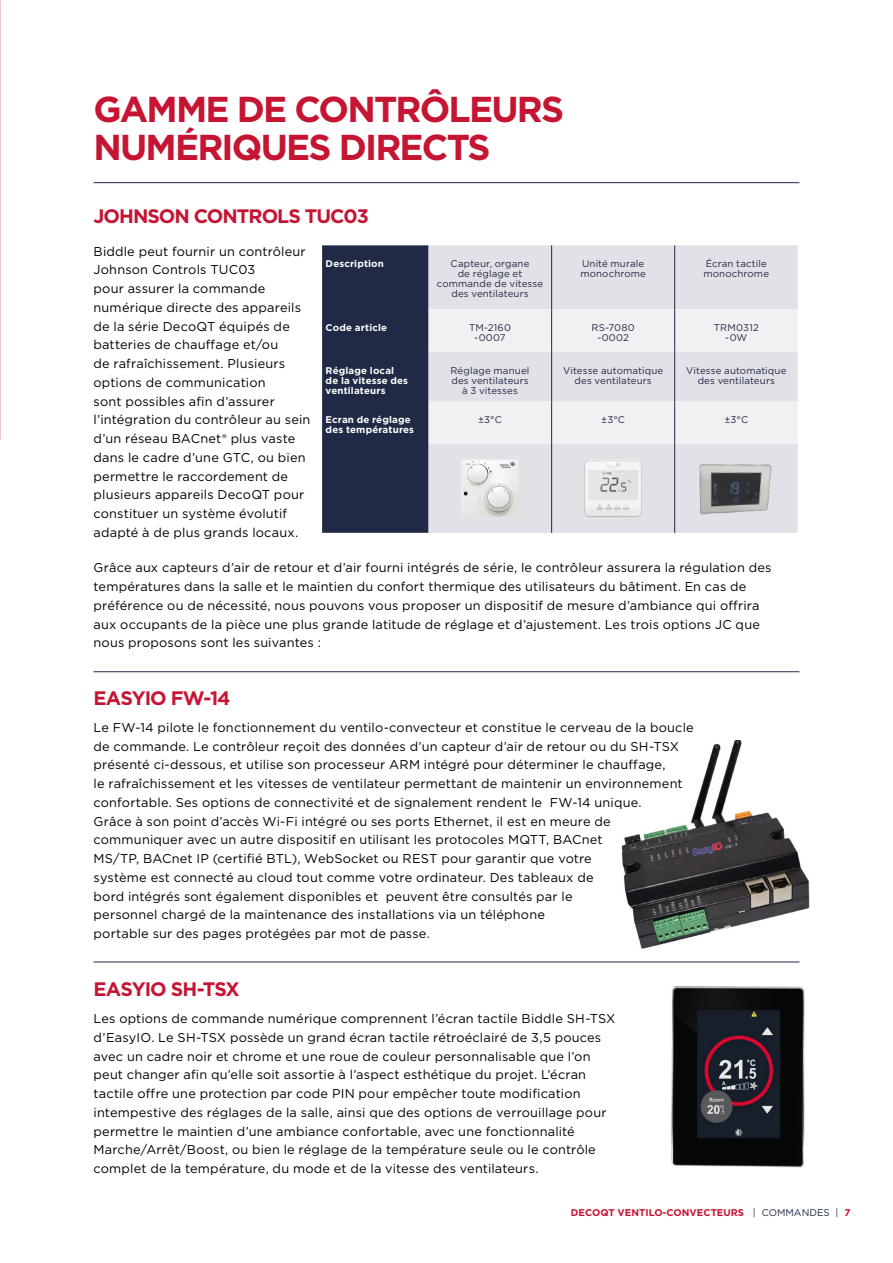
<style>
.page{position:relative;width:893px;height:1263px;background:#fff}
.page>*{position:absolute;margin:0;border:0;box-sizing:border-box;transform-origin:0 0}
.t1{font:700 36px/37.5px "Gotham";letter-spacing:-.05em;color:#c51532}
.t2{font:700 19.5px "Gotham";letter-spacing:-.05em;color:#c51532}
.t3{font:12.75px/18.8px "Gotham";letter-spacing:.015em;color:#000}
.t4{font:9.75px/10.1px "Gotham";letter-spacing:.015em;color:#202945;text-align:center}
.t5{font:700 9.75px/10.1px "Gotham";letter-spacing:.015em;color:#fff}
.t6{font:700 9.75px "Gotham";color:#c51532}
.s1{font-weight:400;color:#202945}
</style>
<div class="page">
<img style="left:671px;top:986px;width:134px;height:182px">
<img style="left:621px;top:740px;width:189px;height:209px">
<hr style="left:94px;top:961px;width:705px;height:1px;background:#202945">
<div style="left:322px;top:245px;width:107px;height:288px;background:#202945"></div>
<div style="left:429px;top:245px;width:369px;height:288px;background:#e2e1e7"></div>
<svg style="left:429px;top:309px;width:369px;height:135px;fill:#f1f0f3"></svg>
<hr style="left:551px;top:245px;width:1px;height:64px;background:#202945">
<hr style="left:674px;top:245px;width:1px;height:64px;background:#202945">
<hr style="left:551px;top:309px;width:1px;height:43px;background:#202945">
<hr style="left:674px;top:309px;width:1px;height:43px;background:#202945">
<hr style="left:551px;top:352px;width:1px;height:49px;background:#202945">
<hr style="left:674px;top:352px;width:1px;height:49px;background:#202945">
<hr style="left:551px;top:401px;width:1px;height:43px;background:#202945">
<hr style="left:674px;top:401px;width:1px;height:43px;background:#202945">
<hr style="left:551px;top:444px;width:1px;height:89px;background:#202945">
<hr style="left:674px;top:444px;width:1px;height:89px;background:#202945">
<img style="left:461px;top:460px;width:58px;height:57px">
<img style="left:584px;top:460px;width:58px;height:57px">
<img style="left:696px;top:460px;width:80px;height:57px">
<hr style="left:94px;top:671px;width:705px;height:1px;background:#202945">
<hr style="left:94px;top:182px;width:705px;height:1px;background:#202945">
<h1 class="t1" style="left:94px;top:91px;width:472px">GAMME DE CONTRÔLEURS<br>NUMÉRIQUES DIRECTS</h1>
<h2 class="t2" style="left:94px;top:203px;width:277px">JOHNSON CONTROLS TUC03</h2>
<p class="t3" style="left:94px;top:241px;width:218px">Biddle peut fournir un contrôleur<br>Johnson Controls TUC03<br>pour assurer la commande numérique directe des appareils de la série DecoQT équipés de batteries de chauffage et/ou<br>de rafraîchissement. Plusieurs options de communication<br>sont possibles afin d’assurer l’intégration du contrôleur au sein d’un réseau BACnet® plus vaste dans le cadre d’une GTC, ou bien permettre le raccordement de plusieurs appareils DecoQT pour constituer un système évolutif adapté à de plus grands locaux.</p>
<p class="t3" style="left:94px;top:558px;width:679px">Grâce aux capteurs d’air de retour et d’air fourni intégrés de série, le contrôleur assurera la régulation des températures dans la salle et le maintien du confort thermique des utilisateurs du bâtiment. En cas de préférence ou de nécessité, nous pouvons vous proposer un dispositif de mesure d’ambiance qui offrira aux occupants de la pièce une plus grande latitude de réglage et d’ajustement. Les trois options JC que nous proposons sont les suivantes :</p>
<p class="t5" style="left:326px;top:259px;width:60px">Description</p>
<p class="t4" style="left:437px;top:259px;width:108px">Capteur, organe<br>de réglage et commande de vitesse des ventilateurs</p>
<p class="t4" style="left:580px;top:259px;width:67px;text-align:left">Unité murale monochrome</p>
<p class="t4" style="left:703px;top:259px;width:67px;text-align:left">Écran tactile monochrome</p>
<p class="t5" style="left:326px;top:323px;width:63px">Code article</p>
<p class="t4" style="left:469px;top:322px;width:44px">TM-2160 -0007</p>
<p class="t4" style="left:591px;top:322px;width:45px">RS-7080 -0002</p>
<p class="t4" style="left:714px;top:322px;width:47px">TRM0312 -0W</p>
<p class="t5" style="left:326px;top:365px;width:84px">Réglage local de la vitesse des ventilateurs</p>
<p class="t4" style="left:451px;top:365px;width:80px">Réglage manuel des ventilateurs à 3 vitesses</p>
<p class="t4" style="left:563px;top:365px;width:102px">Vitesse automatique des ventilateurs</p>
<p class="t4" style="left:686px;top:365px;width:102px">Vitesse automatique des ventilateurs</p>
<p class="t5" style="left:326px;top:415px;width:90px">Ecran de réglage des températures</p>
<p class="t4" style="left:478px;top:415px;width:25px">±3°C</p>
<p class="t4" style="left:601px;top:415px;width:25px">±3°C</p>
<p class="t4" style="left:724px;top:415px;width:25px">±3°C</p>
<h2 class="t2" style="left:94px;top:685px;width:139px">EASYIO FW-14</h2>
<p class="t3" style="left:94px;top:718px;width:602px">Le FW-14 pilote le fonctionnement du ventilo-convecteur et constitue le cerveau de la boucle de commande. Le contrôleur reçoit des données d’un capteur d’air de retour ou du SH-TSX présenté ci-dessous, et utilise son processeur ARM intégré pour déterminer le chauffage,<br>le rafraîchissement et les vitesses de ventilateur permettant de maintenir un environnement confortable. Ses options de connectivité et de signalement rendent le FW-14 unique.<br>Grâce à son point d’accès Wi-Fi intégré ou ses ports Ethernet, il est en meure de communiquer avec un autre dispositif en utilisant les protocoles MQTT, BACnet<br>MS/TP, BACnet IP (certifié BTL), WebSocket ou REST pour garantir que votre<br>système est connecté au cloud tout comme votre ordinateur. Des tableaux de<br>bord intégrés sont également disponibles et peuvent être consultés par le<br>personnel chargé de la maintenance des installations via un téléphone<br>portable sur des pages protégées par mot de passe.</p>
<h2 class="t2" style="left:94px;top:976px;width:148px">EASYIO SH-TSX</h2>
<p class="t3" style="left:94px;top:1009px;width:523px">Les options de commande numérique comprennent l’écran tactile Biddle SH-TSX d’EasyIO. Le SH-TSX possède un grand écran tactile rétroéclairé de 3,5 pouces avec un cadre noir et chrome et une roue de couleur personnalisable que l’on peut changer afin qu’elle soit assortie à l’aspect esthétique du projet. L’écran tactile offre une protection par code PIN pour empêcher toute modification intempestive des réglages de la salle, ainsi que des options de verrouillage pour permettre le maintien d’une ambiance confortable, avec une fonctionnalité Marche/Arrêt/Boost, ou bien le réglage de la température seule ou le contrôle complet de la température, du mode et de la vitesse des ventilateurs.</p>
<p class="t6" style="left:571px;top:1205px;width:281px">DECOQT VENTILO-CONVECTEURS <span class="s1">| COMMANDES |</span> 7</p>
</div>
